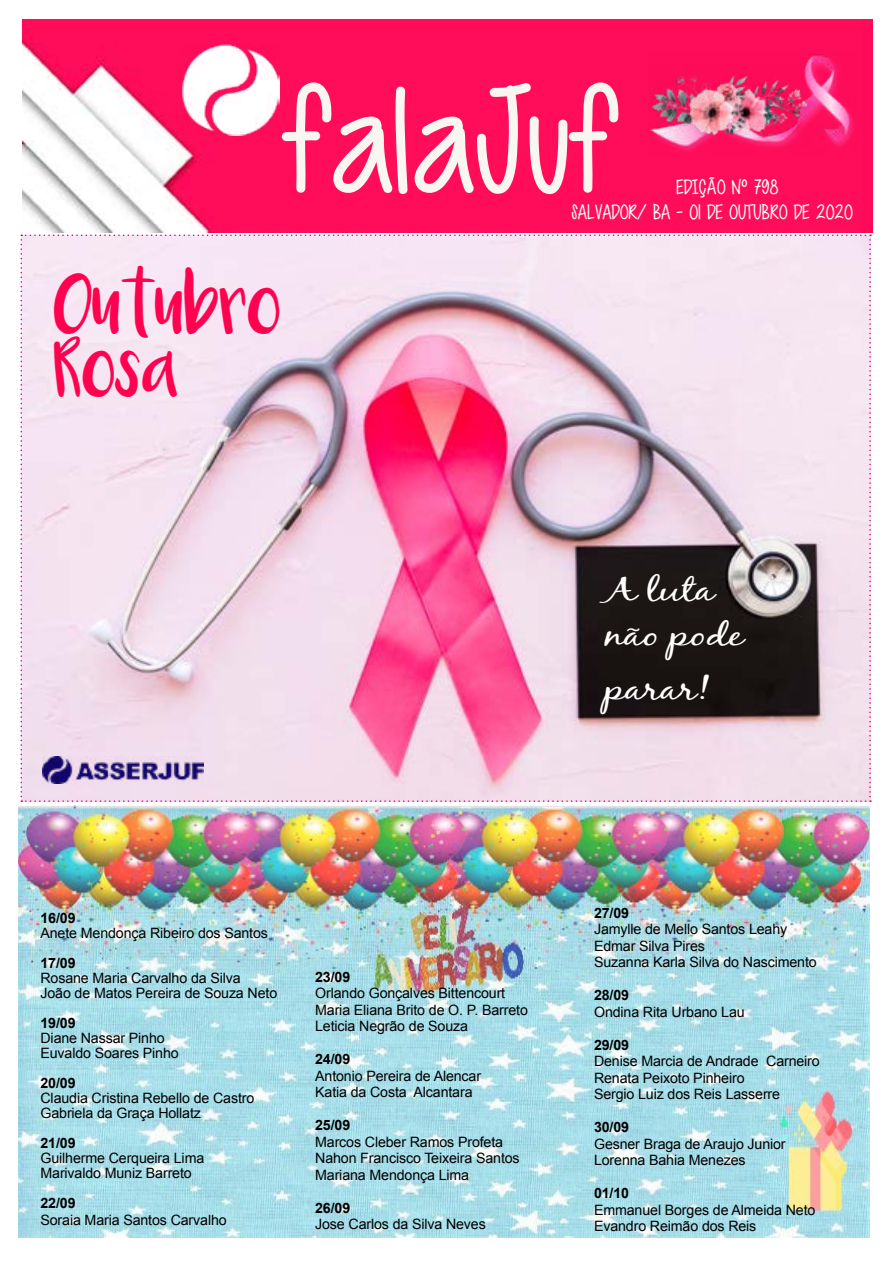
<style>
.page{position:relative;width:893px;height:1263px;background:#fff}
.page>*{position:absolute;margin:0;border:0;box-sizing:border-box;transform-origin:0 0}
.t1{font:150px "Cutie Patootie";letter-spacing:-.01em;color:#f9f5f1}
.t2{font:45px/63px "Luna";letter-spacing:-.01em;color:#ff014f}
.t3{font:31.5px/45px "Black Jack";letter-spacing:-.01em;color:#fff;scale:1.43 1}
.t4{font:21px/25.2px "Cutie Patootie";color:#fff}
.t5{font:14.25px/16.5px "Arial";letter-spacing:-.01em;color:#000}
.t6{font:700 14.25px "Arial";letter-spacing:-.01em;color:#000}
</style>
<div class="page">
<img style="left:22px;top:19px;width:851px;height:213px">
<img style="left:183px;top:44px;width:97px;height:91px">
<img style="left:19px;top:806px;width:850px;height:431px">
<svg style="left:20px;top:234px;width:851px;height:568px;background:#debacc"></svg>
<img style="left:43px;top:756px;width:161px;height:27px">
<img style="left:648px;top:52px;width:209px;height:103px">
<img style="left:648px;top:64px;width:162px;height:84px">
<h1 class="t1" style="left:279px;top:60px;width:338px">falaJuf</h1>
<h3 class="t4" style="left:571px;top:175px;width:283px;text-indent:104px">EDIÇÃO Nº 798<br>SALVADOR/ BA - 01 DE OUTUBRO DE 2020</h3>
<h2 class="t2" style="left:54px;top:287px;width:229px">Outubro<br>Rosa</h2>
<h3 class="t3" style="left:604px;top:566px;width:99px">A luta não pode</h3>
<h3 class="t3" style="left:604px;top:665px;width:76px">parar!</h3>
<p class="t6" style="left:40px;top:908px;width:37px">16/09</p>
<p class="t5" style="left:40px;top:925px;width:229px">Anete Mendonça Ribeiro dos Santos</p>
<p class="t6" style="left:40px;top:953px;width:37px">17/09</p>
<p class="t5" style="left:40px;top:971px;width:238px;line-height:15px">Rosane Maria Carvalho da Silva<br>João de Matos Pereira de Souza Neto</p>
<p class="t6" style="left:40px;top:1013px;width:37px">19/09</p>
<p class="t5" style="left:40px;top:1031px;width:140px;line-height:15px">Diane Nassar Pinho<br>Euvaldo Soares Pinho</p>
<p class="t6" style="left:40px;top:1073px;width:37px">20/09</p>
<p class="t5" style="left:40px;top:1091px;width:215px;line-height:15px">Claudia Cristina Rebello de Castro<br>Gabriela da Graça Hollatz</p>
<p class="t6" style="left:40px;top:1133px;width:37px">21/09</p>
<p class="t5" style="left:40px;top:1151px;width:165px;line-height:15px">Guilherme Cerqueira Lima<br>Marivaldo Muniz Barreto</p>
<p class="t6" style="left:40px;top:1193px;width:37px">22/09</p>
<p class="t5" style="left:40px;top:1211px;width:188px">Soraia Maria Santos Carvalho</p>
<p class="t6" style="left:315px;top:966px;width:37px">23/09</p>
<p class="t5" style="left:315px;top:985px;width:214px">Orlando Gonçalves Bittencourt<br>Maria Eliana Brito de O. P. Barreto<br>Leticia Negrão de Souza</p>
<p class="t6" style="left:315px;top:1049px;width:37px">24/09</p>
<p class="t5" style="left:315px;top:1067px;width:167px">Antonio Pereira de Alencar<br>Katia da Costa Alcantara</p>
<p class="t6" style="left:315px;top:1115px;width:37px">25/09</p>
<p class="t5" style="left:315px;top:1133px;width:206px">Marcos Cleber Ramos Profeta<br>Nahon Francisco Teixeira Santos<br>Mariana Mendonça Lima</p>
<p class="t6" style="left:315px;top:1197px;width:37px">26/09</p>
<p class="t5" style="left:315px;top:1216px;width:172px">Jose Carlos da Silva Neves</p>
<p class="t6" style="left:594px;top:903px;width:37px">27/09</p>
<p class="t5" style="left:594px;top:921px;width:224px">Jamylle de Mello Santos Leahy<br>Edmar Silva Pires<br>Suzanna Karla Silva do Nascimento</p>
<p class="t6" style="left:594px;top:985px;width:37px">28/09</p>
<p class="t5" style="left:594px;top:1003px;width:152px">Ondina Rita Urbano Lau</p>
<p class="t6" style="left:594px;top:1035px;width:37px">29/09</p>
<p class="t5" style="left:594px;top:1053px;width:227px">Denise Marcia de Andrade Carneiro<br>Renata Peixoto Pinheiro<br>Sergio Luiz dos Reis Lasserre</p>
<p class="t6" style="left:594px;top:1117px;width:37px">30/09</p>
<p class="t5" style="left:594px;top:1135px;width:193px">Gesner Braga de Araujo Junior<br>Lorenna Bahia Menezes</p>
<p class="t6" style="left:594px;top:1183px;width:37px">01/10</p>
<p class="t5" style="left:594px;top:1201px;width:223px">Emmanuel Borges de Almeida Neto<br>Evandro Reimão dos Reis</p>
</div>
